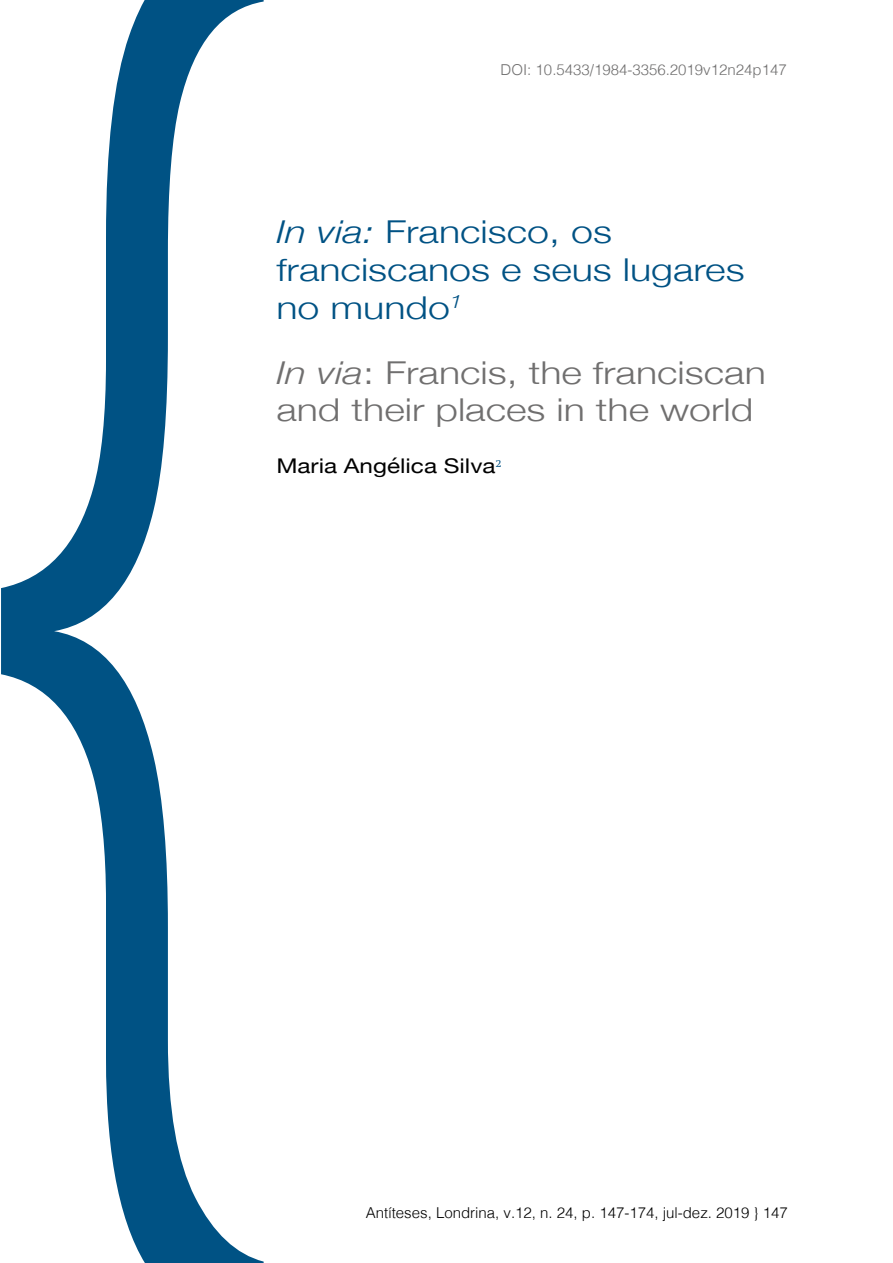
<style>
.page{position:relative;width:893px;height:1263px;background:#fff}
.page>*{position:absolute;margin:0;border:0;box-sizing:border-box;transform-origin:0 0}
.t1{font:300 31.5px/37.8px "Helvetica Neue";color:#706f6f;scale:1.25 1}
.t2{font:300 31.5px/37.8px "Helvetica Neue";color:#005284;scale:1.25 1}
.t3{font:20.25px "Helvetica Neue";color:#000;scale:1.2 1}
.t4{font:300 15px "Helvetica";color:#000}
.t5{font:300 15px "Helvetica";color:#706f6f}
.s1{font-style:italic}
</style>
<div class="page">
<svg style="left:1px;top:0;width:263px;height:1263px"></svg>
<p class="t5" style="left:501px;top:56px;width:288px">DOI: 10.5433/1984-3356.2019v12n24p147</p>
<h1 class="t2" style="left:276px;top:211px;width:376px"><span class="s1">In via:</span> Francisco, os franciscanos e seus lugares no mundo<sup>1</sup></h1>
<h1 class="t1" style="left:276px;top:351px;width:393px"><span class="s1">In via</span>: Francis, the franciscan and their places in the world</h1>
<h2 class="t3" style="left:276px;top:451px;width:189px">Maria Angélica Silva<sup>2</sup></h2>
<p class="t4" style="left:366px;top:1200px;width:423px">Antíteses, Londrina, v.12, n. 24, p. 147-174, jul-dez. 2019 } 147</p>
</div>
